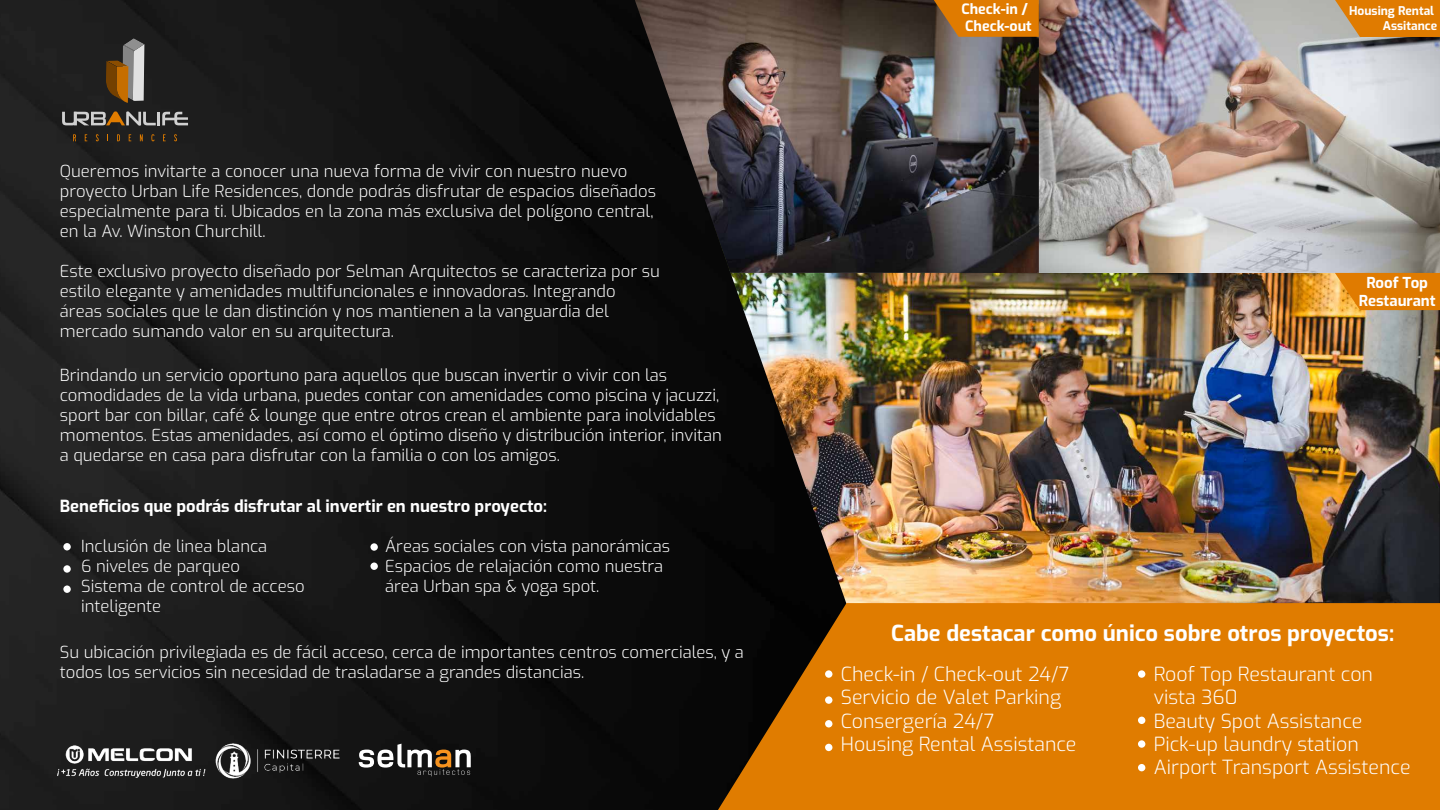
<style>
.page{position:relative;width:1440px;height:810px;background:#fff}
.page>*{position:absolute;margin:0;border:0;box-sizing:border-box;transform-origin:0 0}
.t1{font:700 21.98px "Exo";color:#fff}
.t2{font:300 19.5px/23.4px "Exo";color:#fff}
.t3{font:300 16.65px/20px "Exo";color:#fff}
.t4{font:700 16.65px "Exo";color:#fff}
.t5{font:700 15px/18px "Exo";color:#fff;text-align:center}
.t6{font:700 14.25px/17.1px "Exo";color:#fff}
.t7{font:700 12px/14.4px "Exo";color:#fff;text-align:right}
</style>
<div class="page">
<img style="left:0;top:1px;width:717px;height:809px">
<img style="left:214px;top:714px;width:128px;height:96px">
<svg style="left:359px;top:744px;width:112px;height:32px"></svg>
<img style="left:57px;top:745px;width:150px;height:37px">
<svg style="left:73px;top:134px;width:3px;height:7px"></svg>
<svg style="left:85px;top:134px;width:2px;height:7px"></svg>
<svg style="left:96px;top:134px;width:3px;height:7px"></svg>
<svg style="left:117px;top:134px;width:3px;height:7px"></svg>
<svg style="left:129px;top:134px;width:2px;height:7px"></svg>
<svg style="left:140px;top:134px;width:3px;height:7px"></svg>
<svg style="left:151px;top:134px;width:4px;height:7px"></svg>
<svg style="left:163px;top:134px;width:3px;height:7px"></svg>
<svg style="left:174px;top:134px;width:3px;height:7px"></svg>
<svg style="left:62px;top:111px;width:126px;height:15px"></svg>
<svg style="left:106px;top:38px;width:38px;height:65px"></svg>
<img style="left:714px;top:273px;width:726px;height:381px">
<img style="left:1039px;top:0;width:401px;height:273px">
<img style="left:635px;top:0;width:404px;height:273px">
<div style="left:63px;top:543px;width:8px;height:7px;background:#fff;border-radius:50%"></div>
<div style="left:63px;top:565px;width:8px;height:8px;background:#fff;border-radius:50%"></div>
<div style="left:63px;top:585px;width:8px;height:8px;background:#fff;border-radius:50%"></div>
<div style="left:370px;top:543px;width:8px;height:8px;background:#fff;border-radius:50%"></div>
<div style="left:370px;top:563px;width:8px;height:7px;background:#fff;border-radius:50%"></div>
<svg style="left:717px;top:603px;width:723px;height:207px;fill:#e07c00"></svg>
<div style="left:1138px;top:670px;width:7px;height:8px;background:#fff;border-radius:50%"></div>
<div style="left:1138px;top:717px;width:7px;height:7px;background:#fff;border-radius:50%"></div>
<div style="left:1138px;top:740px;width:7px;height:8px;background:#fff;border-radius:50%"></div>
<div style="left:1138px;top:764px;width:7px;height:7px;background:#fff;border-radius:50%"></div>
<div style="left:825px;top:670px;width:8px;height:8px;background:#fff;border-radius:50%"></div>
<div style="left:825px;top:696px;width:8px;height:8px;background:#fff;border-radius:50%"></div>
<div style="left:825px;top:720px;width:8px;height:8px;background:#fff;border-radius:50%"></div>
<div style="left:825px;top:744px;width:8px;height:7px;background:#fff;border-radius:50%"></div>
<svg style="left:934px;top:0;width:105px;height:37px"></svg>
<svg style="left:1335px;top:0;width:105px;height:37px"></svg>
<svg style="left:1335px;top:273px;width:105px;height:37px"></svg>
<p class="t3" style="left:60px;top:161px;width:598px">Queremos invitarte a conocer una nueva forma de vivir con nuestro nuevo proyecto Urban Life Residences, donde podrás disfrutar de espacios diseñados especialmente para ti. Ubicados en la zona más exclusiva del polígono central, en la Av. Winston Churchill.</p>
<p class="t3" style="left:60px;top:260px;width:601px">Este exclusivo proyecto diseñado por Selman Arquitectos se caracteriza por su estilo elegante y amenidades multifuncionales e innovadoras. Integrando áreas sociales que le dan distinción y nos mantienen a la vanguardia del mercado sumando valor en su arquitectura.</p>
<p class="t3" style="left:60px;top:364px;width:663px">Brindando un servicio oportuno para aquellos que buscan invertir o vivir con las comodidades de la vida urbana, puedes contar con amenidades como piscina y jacuzzi, sport bar con billar, café &amp; lounge que entre otros crean el ambiente para inolvidables momentos. Estas amenidades, así como el óptimo diseño y distribución interior, invitan a quedarse en casa para disfrutar con la familia o con los amigos.</p>
<p class="t4" style="left:60px;top:494px;width:489px">Beneficios que podrás disfrutar al invertir en nuestro proyecto:</p>
<p class="t3" style="left:81px;top:535px;width:225px">Inclusión de linea blanca<br>6 niveles de parqueo<br>Sistema de control de acceso inteligente</p>
<p class="t3" style="left:385px;top:535px;width:286px">Áreas sociales con vista panorámicas<br>Espacios de relajación como nuestra área Urban spa &amp; yoga spot.</p>
<p class="t3" style="left:60px;top:641px;width:686px">Su ubicación privilegiada es de fácil acceso, cerca de importantes centros comerciales, y a todos los servicios sin necesidad de trasladarse a grandes distancias.</p>
<p class="t6" style="left:961px;top:0;width:72px">Check-in /<br>Check-out</p>
<p class="t7" style="left:1349px;top:3px;width:90px">Housing Rental<br>Assitance</p>
<p class="t5" style="left:1359px;top:273px;width:78px">Roof Top<br>Restaurant</p>
<h1 class="t1" style="left:891px;top:617px;width:505px">Cabe destacar como único sobre otros proyectos:</h1>
<p class="t2" style="left:841px;top:661px;width:237px">Check-in / Check-out 24/7<br>Servicio de Valet Parking<br>Consergería 24/7<br>Housing Rental Assistance</p>
<p class="t2" style="left:1154px;top:661px;width:259px">Roof Top Restaurant con vista 360<br>Beauty Spot Assistance<br>Pick-up laundry station<br>Airport Transport Assistence</p>
</div>
